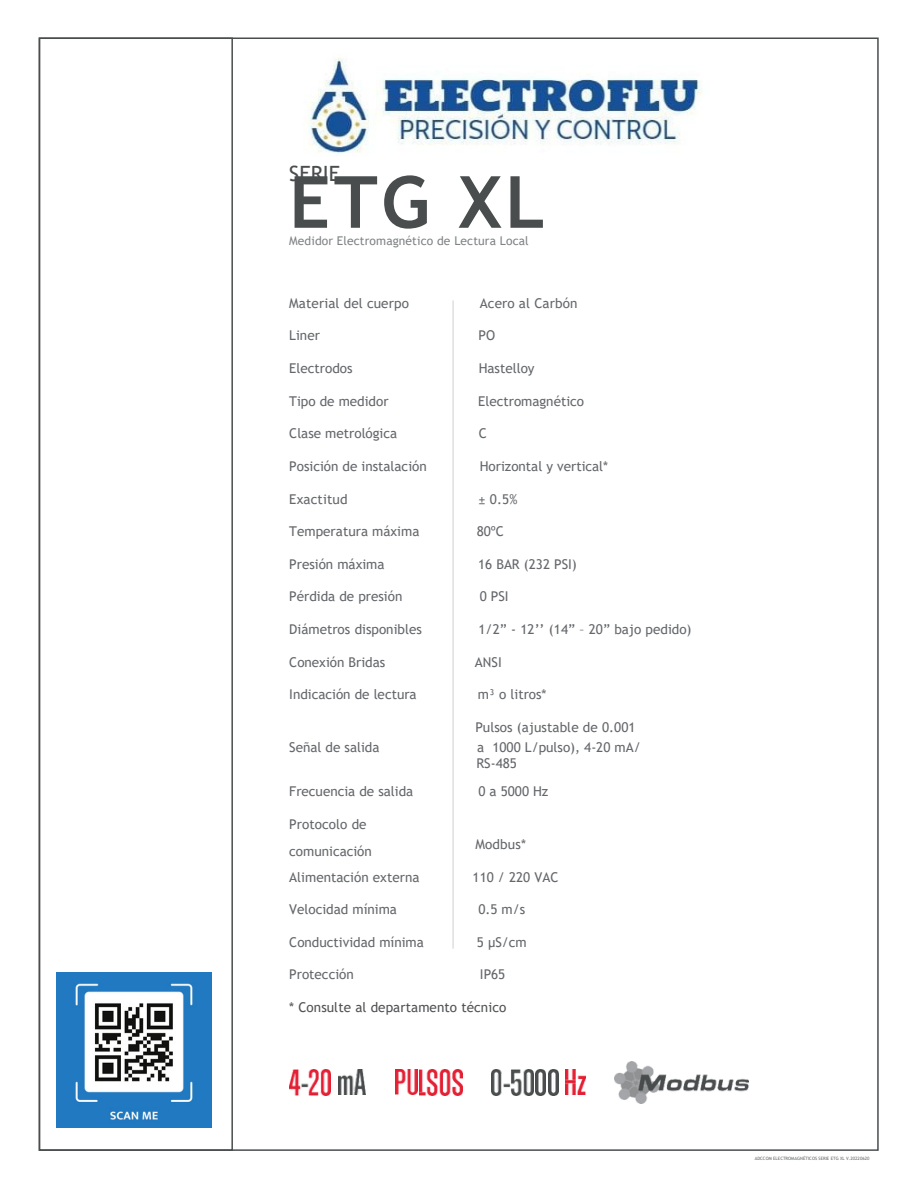
<style>
.page{position:relative;width:918px;height:1188px;background:#fff}
.page>*{position:absolute;margin:0;border:0;box-sizing:border-box;transform-origin:0 0}
.t1{font:700 72px "Trebuchet MS";color:#494d4e}
.t2{font:21px "Trebuchet MS";color:#494d4e}
.t3{font:13.5px "Trebuchet MS";color:#64676b}
.t4{font:13.5px "Trebuchet MS";letter-spacing:.005em;color:#515254}
.t5{font:12px "Trebuchet MS";letter-spacing:.01em;color:#808385}
.t6{font:4.5px "Trebuchet MS";color:#64676b}
</style>
<div class="page">
<hr style="left:452px;top:300px;width:2px;height:649px;background:#dfdfdf">
<img style="left:615px;top:1061px;width:134px;height:43px">
<img style="left:289px;top:1070px;width:42px;height:25px">
<img style="left:338px;top:1070px;width:27px;height:25px">
<img style="left:395px;top:1070px;width:23px;height:25px">
<img style="left:420px;top:1070px;width:42px;height:25px">
<img style="left:492px;top:1070px;width:41px;height:25px">
<img style="left:536px;top:1070px;width:10px;height:25px">
<img style="left:548px;top:1070px;width:10px;height:25px">
<img style="left:566px;top:1070px;width:20px;height:25px">
<div style="left:39px;top:38px;width:194px;height:1113px;border:2px solid #494d4e"></div>
<img style="left:57px;top:972px;width:155px;height:155px">
<img style="left:307px;top:57px;width:396px;height:96px">
<p class="t2" style="left:289px;top:161px;width:52px">SERIE</p>
<p class="t1" style="left:289px;top:160px;width:257px">ETG XL</p>
<p class="t5" style="left:289px;top:233px;width:241px">Medidor Electromagnético de Lectura Local</p>
<p class="t3" style="left:289px;top:295px;width:121px">Material del cuerpo</p>
<p class="t3" style="left:480px;top:295px;width:99px">Acero al Carbón</p>
<p class="t3" style="left:289px;top:328px;width:32px">Liner</p>
<p class="t3" style="left:479px;top:328px;width:18px">PO</p>
<p class="t3" style="left:289px;top:360px;width:65px">Electrodos</p>
<p class="t3" style="left:479px;top:360px;width:57px">Hastelloy</p>
<p class="t3" style="left:289px;top:393px;width:101px">Tipo de medidor</p>
<p class="t3" style="left:478px;top:393px;width:107px">Electromagnético</p>
<p class="t3" style="left:289px;top:426px;width:109px">Clase metrológica</p>
<p class="t3" style="left:479px;top:426px;width:10px">C</p>
<p class="t3" style="left:289px;top:458px;width:139px">Posición de instalación</p>
<p class="t3" style="left:480px;top:458px;width:130px">Horizontal y vertical*</p>
<p class="t3" style="left:289px;top:491px;width:60px">Exactitud</p>
<p class="t3" style="left:479px;top:491px;width:41px">± 0.5%</p>
<p class="t3" style="left:289px;top:523px;width:132px">Temperatura máxima</p>
<p class="t3" style="left:477px;top:523px;width:29px">80ºC</p>
<p class="t3" style="left:289px;top:556px;width:97px">Presión máxima</p>
<p class="t3" style="left:478px;top:556px;width:100px">16 BAR (232 PSI)</p>
<p class="t3" style="left:289px;top:589px;width:115px">Pérdida de presión</p>
<p class="t3" style="left:480px;top:589px;width:30px">0 PSI</p>
<p class="t3" style="left:289px;top:621px;width:134px">Diámetros disponibles</p>
<p class="t3" style="left:479px;top:621px;width:215px">1/2” - 12’’ (14” – 20” bajo pedido)</p>
<p class="t3" style="left:289px;top:654px;width:98px">Conexión Bridas</p>
<p class="t3" style="left:475px;top:654px;width:28px">ANSI</p>
<p class="t3" style="left:289px;top:687px;width:129px">Indicación de lectura</p>
<p class="t3" style="left:478px;top:687px;width:70px">m³ o litros*</p>
<p class="t3" style="left:475px;top:719px;width:162px">Pulsos (ajustable de 0.001</p>
<p class="t3" style="left:289px;top:739px;width:92px">Señal de salida</p>
<p class="t3" style="left:477px;top:739px;width:165px">a 1000 L/pulso), 4-20 mA/</p>
<p class="t3" style="left:476px;top:755px;width:42px">RS-485</p>
<p class="t3" style="left:289px;top:783px;width:126px">Frecuencia de salida</p>
<p class="t3" style="left:479px;top:783px;width:71px">0 a 5000 Hz</p>
<p class="t3" style="left:289px;top:816px;width:79px">Protocolo de</p>
<p class="t3" style="left:475px;top:836px;width:52px">Modbus*</p>
<p class="t3" style="left:289px;top:843px;width:84px">comunicación</p>
<p class="t3" style="left:289px;top:869px;width:132px">Alimentación externa</p>
<p class="t3" style="left:473px;top:869px;width:87px">110 / 220 VAC</p>
<p class="t3" style="left:289px;top:901px;width:109px">Velocidad mínima</p>
<p class="t3" style="left:478px;top:901px;width:48px">0.5 m/s</p>
<p class="t3" style="left:289px;top:934px;width:136px">Conductividad mínima</p>
<p class="t3" style="left:477px;top:934px;width:51px">5 µS/cm</p>
<p class="t3" style="left:289px;top:967px;width:66px">Protección</p>
<p class="t3" style="left:480px;top:967px;width:27px">IP65</p>
<p class="t4" style="left:289px;top:999px;width:219px">* Consulte al departamento técnico</p>
<p class="t6" style="left:755px;top:1156px;width:116px">ADCCOM ELECTROMAGNÉTICOS SERIE ETG XL V.20220620</p>
</div>
